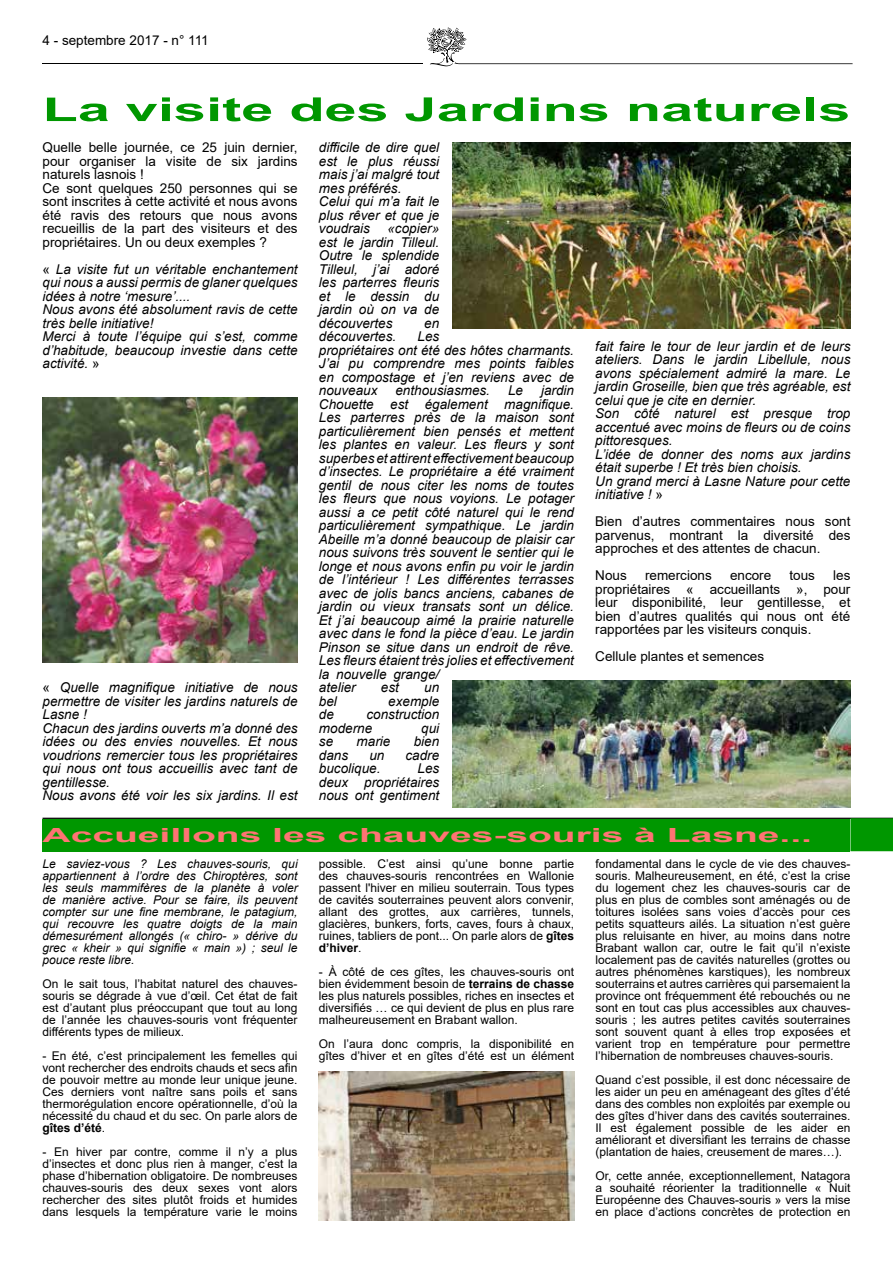
<style>
.page{position:relative;width:893px;height:1263px;background:#fff}
.page>*{position:absolute;margin:0;border:0;box-sizing:border-box;transform-origin:0 0}
.t1{font:700 33px "Arial";color:#009700;scale:1.75 1}
.t2{font:700 19.5px "Arial";color:#ff7373;scale:2 1}
.t3{font:italic 13.5px/13.5px "Arial";color:#000}
.t4{font:13.5px/13.5px "Arial";color:#000;text-align:justify}
.t5{font:12px/12px "Arial";color:#000;text-align:justify}
.t6{font:italic 12px/12px "Arial";color:#000;text-align:justify}
.s1{font-style:normal}
.s2{font-weight:700}
</style>
<div class="page">
<svg style="left:427px;top:27px;width:426px;height:39px"></svg>
<hr style="left:43px;top:63px;width:380px;height:1px;background:#000">
<hr style="left:43px;top:818px;width:850px;height:1px;background:#000">
<div style="left:43px;top:819px;width:807px;height:32px;background:#009700"></div>
<img style="left:43px;top:397px;width:255px;height:266px">
<img style="left:452px;top:142px;width:398px;height:186px">
<img style="left:452px;top:680px;width:398px;height:128px">
<img style="left:319px;top:1071px;width:255px;height:149px">
<svg style="left:850px;top:818px;width:43px;height:33px"></svg>
<p class="t4" style="left:43px;top:34px;width:168px">4 - septembre 2017 - n° 111</p>
<h1 class="t1" style="left:43px;top:86px;width:463px">La visite des Jardins naturels</h1>
<p class="t4" style="left:43px;top:141px;width:257px;text-align:left">Quelle belle journée, ce 25 juin dernier, pour organiser la visite de six jardins naturels lasnois !<br>Ce sont quelques 250 personnes qui se sont inscrites à cette activité et nous avons été ravis des retours que nous avons recueillis de la part des visiteurs et des propriétaires. Un ou deux exemples ?</p>
<p class="t3" style="left:43px;top:262px;width:257px"><span class="s1">«</span> La visite fut un véritable enchantement qui nous a aussi permis de glaner quelques idées à notre ‘mesure’....<br>Nous avons été absolument ravis de cette très belle initiative!<br>Merci à toute l’équipe qui s’est, comme d’habitude, beaucoup investie dans cette activité. <span class="s1">»</span></p>
<p class="t3" style="left:319px;top:141px;width:122px">difficile de dire quel est le plus réussi mais j’ai malgré tout mes préférés.<br>Celui qui m’a fait le plus rêver et que je voudrais</p>
<p class="t3" style="left:319px;top:222px;width:122px;text-align:justify;text-indent:69px">«copier» est le jardin Tilleul.<br>Outre le splendide Tilleul, j’ai adoré les parterres fleuris et le dessin du jardin où on va de découvertes</p>
<p class="t3" style="left:424px;top:316px;width:17px">en</p>
<p class="t3" style="left:319px;top:330px;width:257px;text-indent:99px">Les<br>propriétaires ont été des hôtes charmants.<br>J’ai pu comprendre mes points faibles en compostage et j’en reviens avec de nouveaux</p>
<p class="t3" style="left:319px;top:330px;width:79px">découvertes.</p>
<p class="t3" style="left:595px;top:339px;width:257px">fait faire le tour de leur jardin et de leurs ateliers. Dans le jardin Libellule, nous avons spécialement admiré la mare. Le jardin Groseille, bien que très agréable, est celui que je cite en dernier.<br>Son côté naturel est presque trop accentué avec moins de fleurs ou de coins pittoresques.<br>L’idée de donner des noms aux jardins était superbe ! Et très bien choisis.<br>Un grand merci à Lasne Nature pour cette initiative ! <span class="s1">»</span></p>
<p class="t4" style="left:595px;top:515px;width:257px">Bien d’autres commentaires nous sont parvenus, montrant la diversité des approches et des attentes de chacun.</p>
<p class="t4" style="left:595px;top:569px;width:33px">Nous</p>
<p class="t4" style="left:645px;top:569px;width:68px">remercions</p>
<p class="t4" style="left:730px;top:569px;width:43px">encore</p>
<p class="t4" style="left:789px;top:569px;width:27px">tous</p>
<p class="t3" style="left:319px;top:384px;width:257px;text-indent:222px">jardin Chouette est également magnifique.<br>Les parterres près de la maison sont particulièrement bien pensés et mettent les plantes en valeur. Les fleurs y sont superbes et attirent effectivement beaucoup d’insectes. Le propriétaire a été vraiment gentil de nous citer les noms de toutes les fleurs que nous voyions. Le potager aussi a ce petit côté naturel qui le rend particulièrement sympathique. Le jardin Abeille m’a donné beaucoup de plaisir car nous suivons très souvent le sentier qui le longe et nous avons enfin pu voir le jardin de l’intérieur ! Les différentes terrasses avec de jolis bancs anciens, cabanes de jardin ou vieux transats sont un délice.<br>Et j’ai beaucoup aimé la prairie naturelle avec dans le fond la pièce d’eau. Le jardin Pinson se situe dans un endroit de rêve.<br>Les fleurs étaient très jolies et effectivement la nouvelle grange/<br>atelier</p>
<p class="t3" style="left:395px;top:384px;width:96px">enthousiasmes.</p>
<p class="t3" style="left:508px;top:384px;width:17px">Le</p>
<p class="t4" style="left:595px;top:569px;width:257px;text-indent:238px">les propriétaires « accueillants », pour leur disponibilité, leur gentillesse, et bien d’autres qualités qui nous ont été rapportées par les visiteurs conquis.</p>
<p class="t4" style="left:595px;top:650px;width:170px">Cellule plantes et semences</p>
<p class="t3" style="left:43px;top:681px;width:257px"><span class="s1">«</span> Quelle magnifique initiative de nous permettre de visiter les jardins naturels de Lasne !<br>Chacun des jardins ouverts m’a donné des idées ou des envies nouvelles. Et nous voudrions remercier tous les propriétaires qui nous ont tous accueillis avec tant de gentillesse.<br>Nous avons été voir les six jardins. Il est</p>
<p class="t3" style="left:381px;top:681px;width:20px">est</p>
<p class="t3" style="left:424px;top:681px;width:17px">un</p>
<p class="t3" style="left:319px;top:694px;width:20px">bel</p>
<p class="t3" style="left:388px;top:694px;width:53px">exemple</p>
<p class="t3" style="left:319px;top:708px;width:17px">de</p>
<p class="t3" style="left:319px;top:708px;width:122px;text-indent:48px">construction moderne</p>
<p class="t3" style="left:421px;top:721px;width:20px">qui</p>
<p class="t3" style="left:319px;top:735px;width:16px">se</p>
<p class="t3" style="left:357px;top:735px;width:35px">marie</p>
<p class="t3" style="left:414px;top:735px;width:27px">bien</p>
<p class="t3" style="left:319px;top:748px;width:31px">dans</p>
<p class="t3" style="left:369px;top:748px;width:17px">un</p>
<p class="t3" style="left:405px;top:748px;width:35px">cadre</p>
<p class="t3" style="left:319px;top:762px;width:63px">bucolique.</p>
<p class="t3" style="left:319px;top:762px;width:122px;text-align:justify;text-indent:99px">Les deux propriétaires nous ont gentiment</p>
<h2 class="t2" style="left:43px;top:821px;width:386px">Accueillons les chauves-souris à Lasne...</h2>
<p class="t6" style="left:43px;top:858px;width:257px">Le saviez-vous ? Les chauves-souris, qui appartiennent à l’ordre des Chiroptères, sont les seuls mammifères de la planète à voler de manière active. Pour se faire, ils peuvent compter sur une fine membrane, le patagium, qui recouvre les quatre doigts de la main démesurément allongés (« chiro- » dérive du grec « kheir » qui signifie « main ») ; seul le pouce reste libre.</p>
<p class="t5" style="left:43px;top:977px;width:257px">On le sait tous, l’habitat naturel des chauves&shy;souris se dégrade à vue d’œil. Cet état de fait est d’autant plus préoccupant que tout au long de l’année les chauves-souris vont fréquenter différents types de milieux.</p>
<p class="t5" style="left:43px;top:1049px;width:257px">- En été, c’est principalement les femelles qui vont rechercher des endroits chauds et secs afin de pouvoir mettre au monde leur unique jeune.<br>Ces derniers vont naître sans poils et sans thermorégulation encore opérationnelle, d’où la nécessité du chaud et du sec. On parle alors de <span class="s2">gîtes d’été</span>.</p>
<p class="t5" style="left:43px;top:1145px;width:257px">- En hiver par contre, comme il n’y a plus d’insectes et donc plus rien à manger, c’est la phase d’hibernation obligatoire. De nombreuses chauves-souris des deux sexes vont alors rechercher des sites plutôt froids et humides dans lesquels la température varie le moins</p>
<p class="t5" style="left:319px;top:857px;width:257px">possible. C’est ainsi qu’une bonne partie des chauves-souris rencontrées en Wallonie passent l'hiver en milieu souterrain. Tous types de cavités souterraines peuvent alors convenir, allant des grottes, aux carrières, tunnels, glacières, bunkers, forts, caves, fours à chaux, ruines, tabliers de pont... On parle alors de <span class="s2">gîtes d’hiver</span>.</p>
<p class="t5" style="left:319px;top:965px;width:257px">- À côté de ces gîtes, les chauves-souris ont bien évidemment besoin de <span class="s2">terrains de chasse </span>les plus naturels possibles, riches en insectes et diversifiés … ce qui devient de plus en plus rare malheureusement en Brabant wallon.</p>
<p class="t5" style="left:319px;top:1037px;width:257px">On l’aura donc compris, la disponibilité en gîtes d’hiver et en gîtes d’été est un élément</p>
<p class="t5" style="left:595px;top:857px;width:257px">fondamental dans le cycle de vie des chauves&shy;souris. Malheureusement, en été, c’est la crise du logement chez les chauves-souris car de plus en plus de combles sont aménagés ou de toitures isolées sans voies d’accès pour ces petits squatteurs ailés. La situation n’est guère plus reluisante en hiver, au moins dans notre Brabant wallon car, outre le fait qu’il n’existe localement pas de cavités naturelles (grottes ou autres phénomènes karstiques), les nombreux souterrains et autres carrières qui parsemaient la province ont fréquemment été rebouchés ou ne sont en tout cas plus accessibles aux chauves&shy;souris ; les autres petites cavités souterraines sont souvent quant à elles trop exposées et varient trop en température pour permettre l’hibernation de nombreuses chauves-souris.</p>
<p class="t5" style="left:595px;top:1073px;width:257px">Quand c’est possible, il est donc nécessaire de les aider un peu en aménageant des gîtes d’été dans des combles non exploités par exemple ou des gîtes d’hiver dans des cavités souterraines.<br>Il est également possible de les aider en améliorant et diversifiant les terrains de chasse (plantation de haies, creusement de mares…).</p>
<p class="t5" style="left:595px;top:1169px;width:257px">Or, cette année, exceptionnellement, Natagora a souhaité réorienter la traditionnelle « Nuit Européenne des Chauves-souris » vers la mise en place d’actions concrètes de protection en</p>
</div>
